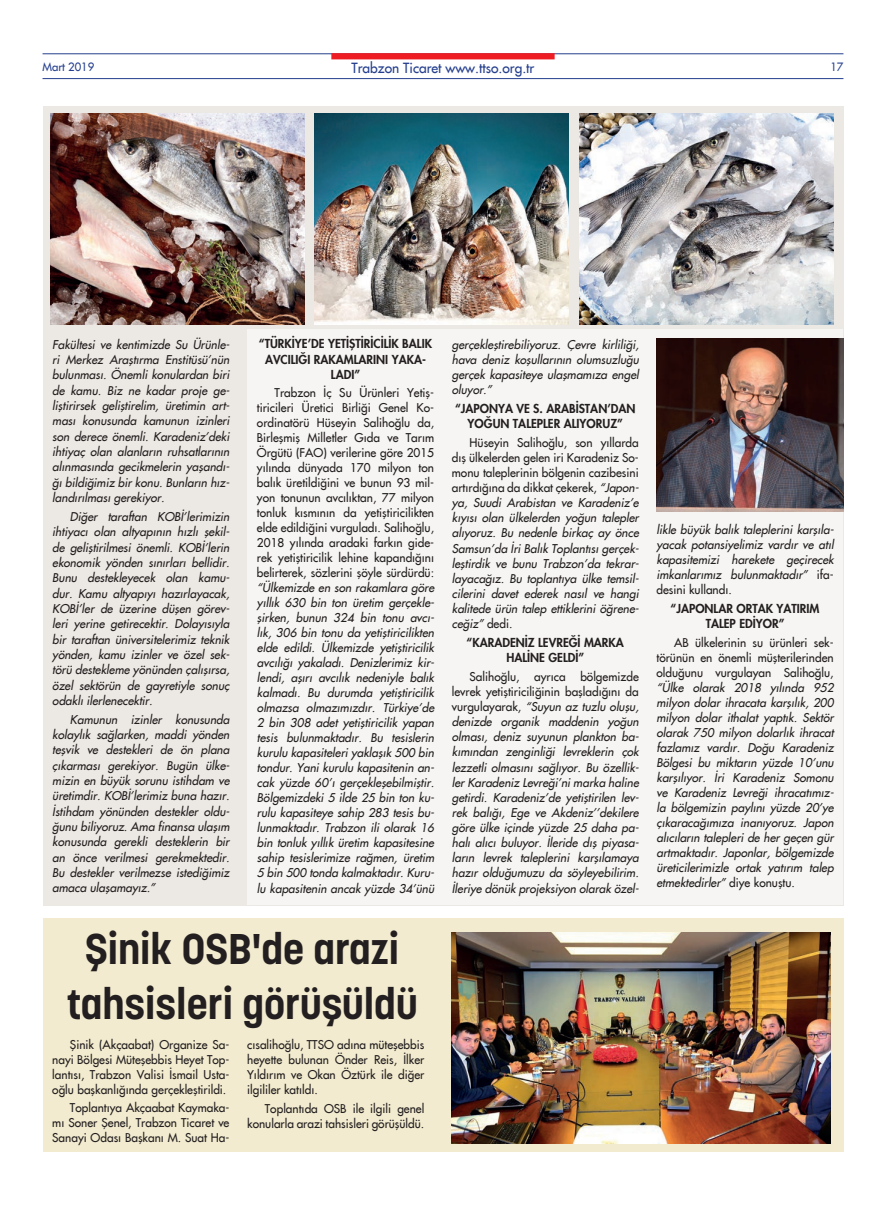
<style>
.page{position:relative;width:886px;height:1205px;background:#fff}
.page>*{position:absolute;margin:0;border:0;box-sizing:border-box;transform-origin:0 0}
.t1{font:700 42.5px/54.5px "Korolev";color:#231f20;text-align:center}
.t2{font:13.75px "Beatles";color:#253f8e}
.t3{font:italic 11.88px/15px "Beatles";color:#231f20;text-align:justify}
.t4{font:11.88px/15px "Beatles";color:#231f20;text-align:justify}
.t5{font:800 11.88px/15px "Beatles";color:#231f20;text-align:center}
.t6{font:11.25px "Beatles";color:#253f8e}
.s1{font-style:normal}
</style>
<div class="page">
<hr style="left:43px;top:53px;width:800px;height:1px;background:#253f8e">
<hr style="left:43px;top:78px;width:800px;height:1px;background:#253f8e">
<div style="left:331px;top:53px;width:224px;height:6px;background:#ee1d23"></div>
<div style="left:43px;top:106px;width:800px;height:799px;background:#ece8e3"></div>
<div style="left:247px;top:330px;width:596px;height:575px;background:#f7f5f3"></div>
<div style="left:43px;top:918px;width:800px;height:234px;background:#f2ebcf"></div>
<img style="left:656px;top:338px;width:187px;height:173px">
<img style="left:451px;top:932px;width:379px;height:211px">
<img style="left:51px;top:113px;width:254px;height:212px">
<img style="left:315px;top:113px;width:254px;height:212px">
<img style="left:579px;top:113px;width:254px;height:212px">
<p class="t6" style="left:43px;top:60px;width:53px">Mart 2019</p>
<p class="t2" style="left:351px;top:59px;width:184px">Trabzon Ticaret www.ttso.org.tr</p>
<p class="t6" style="left:830px;top:60px;width:15px">17</p>
<p class="t3" style="left:52px;top:336px;width:179px;line-height:15.4px">Fakültesi ve kentimizde Su Ürünle&shy;ri Merkez Araştırma Enstitüsü’nün bulunması. Önemli konulardan biri de kamu. Biz ne kadar proje ge&shy;liştirirsek geliştirelim, üretimin art&shy;ması konusunda kamunun izinleri son derece önemli. Karadeniz’deki ihtiyaç olan alanların ruhsatlarının alınmasında gecikmelerin yaşandı&shy;ğı bildiğimiz bir konu. Bunların hız&shy;landırılması gerekiyor.</p>
<p class="t3" style="left:52px;top:509px;width:179px;line-height:15.4px;text-indent:18px">Diğer taraftan KOBİ’lerimizin ihtiyacı olan altyapının hızlı şekil&shy;de geliştirilmesi önemli. KOBİ’lerin ekonomik yönden sınırları bellidir.<br>Bunu destekleyecek olan kamu&shy;dur. Kamu altyapıyı hazırlayacak, KOBİ’ler de üzerine düşen görev&shy;leri yerine getirecektir. Dolayısıyla bir taraftan üniversitelerimiz teknik yönden, kamu izinler ve özel sek&shy;törü destekleme yönünden çalışırsa, özel sektörün de gayretiyle sonuç odaklı ilerlenecektir.</p>
<p class="t3" style="left:52px;top:711px;width:179px;line-height:15.4px;text-indent:18px">Kamunun izinler konusunda kolaylık sağlarken, maddi yönden teşvik ve destekleri de ön plana çıkarması gerekiyor. Bugün ülke&shy;mizin en büyük sorunu istihdam ve üretimdir. KOBİ’lerimiz buna hazır.<br>İstihdam yönünden destekler oldu&shy;ğunu biliyoruz. Ama finansa ulaşım konusunda gerekli desteklerin bir an önce verilmesi gerekmektedir.<br>Bu destekler verilmezse istediğimiz amaca ulaşamayız.”</p>
<p class="t5" style="left:259px;top:336px;width:175px">“TÜRKİYE’DE YETİŞTİRİCİLİK BALIK<br>AVCILIĞI RAKAMLARINI YAKA-<br>LADI”</p>
<p class="t4" style="left:257px;top:385px;width:179px;text-indent:18px">Trabzon İç Su Ürünleri Yetiş&shy;tiricileri Üretici Birliği Genel Ko&shy;ordinatörü Hüseyin Salihoğlu da, Birleşmiş Milletler Gıda ve Tarım Örgütü (FAO) verilerine göre 2015 yılında dünyada 170 milyon ton balık üretildiğini ve bunun 93 mil&shy;yon tonunun avcılıktan, 77 milyon tonluk kısmının da yetiştiricilikten elde edildiğini vurguladı. Salihoğlu, 2018 yılında aradaki farkın gide&shy;rek yetiştiricilik lehine kapandığını belirterek, sözlerini şöyle sürdürdü:</p>
<p class="t3" style="left:257px;top:580px;width:179px">“Ülkemizde en son rakamlara göre yıllık 630 bin ton üretim gerçekle&shy;şirken, bunun 324 bin tonu avcı&shy;lık, 306 bin tonu da yetiştiricilikten elde edildi. Ülkemizde yetiştiricilik avcılığı yakaladı. Denizlerimiz kir&shy;lendi, aşırı avcılık nedeniyle balık kalmadı. Bu durumda yetiştiricilik olmazsa olmazımızdır. Türkiye’de 2 bin 308 adet yetiştiricilik yapan tesis bulunmaktadır. Bu tesislerin kurulu kapasiteleri yaklaşık 500 bin tondur. Yani kurulu kapasitenin an&shy;cak yüzde 60’ı gerçekleşebilmiştir.<br>Bölgemizdeki 5 ilde 25 bin ton ku&shy;rulu kapasiteye sahip 283 tesis bu&shy;lunmaktadır. Trabzon ili olarak 16 bin tonluk yıllık üretim kapasitesine sahip tesislerimize rağmen, üretim 5 bin 500 tonda kalmaktadır. Kuru&shy;lu kapasitenin ancak yüzde 34’ünü</p>
<p class="t3" style="left:452px;top:337px;width:188px">gerçekleştirebiliyoruz. Çevre kirliliği, hava deniz koşullarının olumsuzluğu gerçek kapasiteye ulaşmamıza engel oluyor.”</p>
<p class="t5" style="left:455px;top:401px;width:182px">“JAPONYA VE S. ARABİSTAN’DAN<br>YOĞUN TALEPLER ALIYORUZ”</p>
<p class="t3" style="left:452px;top:435px;width:188px;text-indent:18px"><span class="s1">Hüseyin Salihoğlu, son yıllarda dış ülkelerden gelen iri Karadeniz So&shy;monu taleplerinin bölgenin cazibesini artırdığına da dikkat çekerek,</span> “Japon&shy;ya, Suudi Arabistan ve Karadeniz’e kıyısı olan ülkelerden yoğun talepler alıyoruz. Bu nedenle birkaç ay önce Samsun’da İri Balık Toplantısı gerçek&shy;leştirdik ve bunu Trabzon’da tekrar&shy;layacağız. Bu toplantıya ülke temsil&shy;cilerini davet ederek nasıl ve hangi kalitede ürün talep ettiklerini öğrene&shy;ceğiz” <span class="s1">dedi.</span></p>
<p class="t5" style="left:467px;top:635px;width:159px">“KARADENİZ LEVREĞİ MARKA<br>HALİNE GELDİ”</p>
<p class="t3" style="left:452px;top:669px;width:188px;text-indent:18px"><span class="s1">Salihoğlu, ayrıca bölgemizde levrek yetiştiriciliğinin başladığını da vurgulayarak,</span> “Suyun az tuzlu oluşu, denizde organik maddenin yoğun olması, deniz suyunun plankton ba&shy;kımından zenginliği levreklerin çok lezzetli olmasını sağlıyor. Bu özellik&shy;ler Karadeniz Levreği’ni marka haline getirdi. Karadeniz’de yetiştirilen lev&shy;rek balığı, Ege ve Akdeniz’’dekilere göre ülke içinde yüzde 25 daha pa&shy;halı alıcı buluyor. İleride dış piyasa&shy;ların levrek taleplerini karşılamaya hazır olduğumuzu da söyleyebilirim.<br>İleriye dönük projeksiyon olarak özel-</p>
<p class="t3" style="left:656px;top:522px;width:179px">likle büyük balık taleplerini karşıla&shy;yacak potansiyelimiz vardır ve atıl kapasitemizi harekete geçirecek imkanlarımız bulunmaktadır” <span class="s1">ifa&shy;desini kullandı.</span></p>
<p class="t5" style="left:671px;top:601px;width:150px">“JAPONLAR ORTAK YATIRIM<br>TALEP EDİYOR”</p>
<p class="t4" style="left:656px;top:634px;width:179px;text-indent:18px">AB ülkelerinin su ürünleri sek&shy;törünün en önemli müşterilerinden olduğunu vurgulayan Salihoğlu,</p>
<p class="t3" style="left:656px;top:679px;width:179px">“Ülke olarak 2018 yılında 952 milyon dolar ihracata karşılık, 200 milyon dolar ithalat yaptık. Sektör olarak 750 milyon dolarlık ihracat fazlamız vardır. Doğu Karadeniz Bölgesi bu miktarın yüzde 10’unu karşılıyor. İri Karadeniz Somonu ve Karadeniz Levreği ihracatımız&shy;la bölgemizin paylını yüzde 20’ye çıkaracağımıza inanıyoruz. Japon alıcıların talepleri de her geçen gür artmaktadır. Japonlar, bölgemizde üreticilerimizle ortak yatırım talep etmektedirler” <span class="s1">diye konuştu.</span></p>
<h1 class="t1" style="left:67px;top:922px;width:352px">Şinik OSB'de arazi tahsisleri görüşüldü</h1>
<p class="t4" style="left:52px;top:1037px;width:179px;text-indent:18px">Şinik (Akçaabat) Organize Sa&shy;nayi Bölgesi Müteşebbis Heyet Top&shy;lantısı, Trabzon Valisi İsmail Usta&shy;oğlu başkanlığında gerçekleştirildi.</p>
<p class="t4" style="left:52px;top:1100px;width:179px;text-indent:18px">Toplantıya Akçaabat Kaymaka&shy;mı Soner Şenel, Trabzon Ticaret ve Sanayi Odası Başkanı M. Suat Ha-</p>
<p class="t4" style="left:247px;top:1037px;width:179px">cısalihoğlu, TTSO adına müteşebbis heyette bulunan Önder Reis, İlker Yıldırım ve Okan Öztürk ile diğer ilgililer katıldı.</p>
<p class="t4" style="left:247px;top:1100px;width:179px;text-align:right">Toplantıda OSB ile ilgili genel konularla arazi tahsisleri görüşüldü.</p>
</div>
